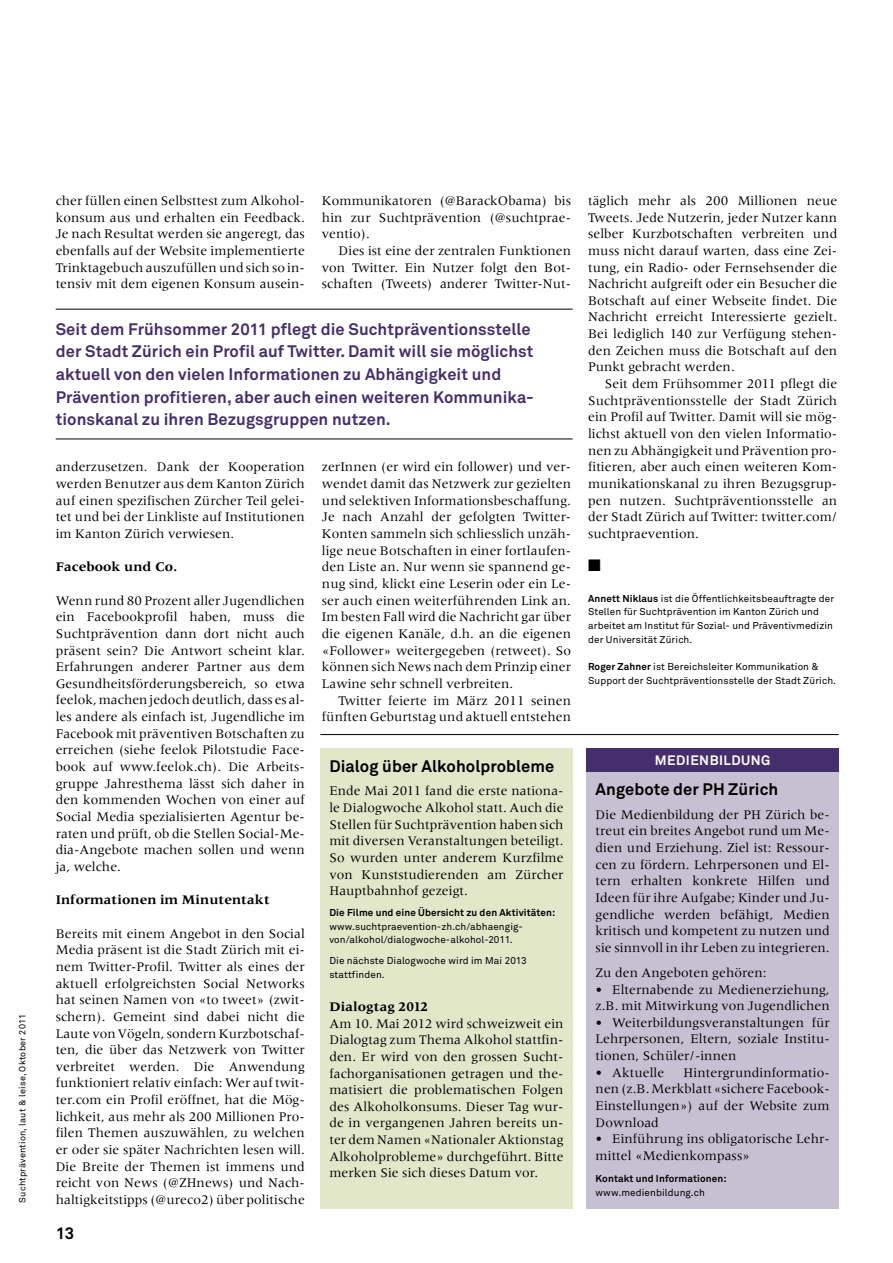
<style>
.page{position:relative;width:893px;height:1263px;background:#fff}
.page>*{position:absolute;margin:0;border:0;box-sizing:border-box;transform-origin:0 0}
.t1{font:16.65px "Zapf Dingbats";color:#000}
.t2{font:700 16.5px/22.5px "Akkurat";letter-spacing:.005em;color:#452e6c}
.t3{font:700 16.5px "Akkurat";letter-spacing:.005em;color:#000}
.t4{font:13.65px/16.6px "Meridien";letter-spacing:.005em;color:#000;text-align:justify}
.t5{font:700 13.65px "Meridien";letter-spacing:.005em;color:#000}
.t6{font:700 13.5px "Akkurat";letter-spacing:.035em;color:#fff}
.t7{font:9.9px/13.6px "Akkurat";letter-spacing:.01em;color:#000}
.t8{font:700 9.9px "Akkurat";letter-spacing:.01em;color:#000}
.t9{font:9px "Akkurat";letter-spacing:.02em;color:#000}
.s1{font-weight:700}
</style>
<div class="page">
<hr style="left:320px;top:734px;width:519px;height:1px;background:#000">
<hr style="left:56px;top:309px;width:517px;height:1px;background:#000">
<hr style="left:56px;top:439px;width:517px;height:1px;background:#000">
<div style="left:320px;top:748px;width:253px;height:461px;background:#e2e7ca"></div>
<div style="left:587px;top:756px;width:252px;height:453px;background:#c7c0d3"></div>
<div style="left:587px;top:748px;width:252px;height:24px;background:#452e6c"></div>
<p class="t9" style="left:19px;top:1202px;width:190px;rotate:-90deg">Suchtprävention, laut &amp; leise, Oktober 2011</p>
<p class="t4" style="left:56px;top:193px;width:251px">cher füllen einen Selbsttest zum Alkohol&shy;konsum aus und erhalten ein Feedback.<br>Je nach Resultat werden sie angeregt, das ebenfalls auf der Website implementierte Trinktagebuch auszufüllen und sich so in&shy;tensiv mit dem eigenen Konsum ausein-</p>
<p class="t4" style="left:322px;top:193px;width:251px">Kommunikatoren (@BarackObama) bis hin zur Suchtprävention (@suchtprae&shy;ventio).</p>
<p class="t4" style="left:322px;top:243px;width:251px;text-indent:17px">Dies ist eine der zentralen Funktionen von Twitter. Ein Nutzer folgt den Bot&shy;schaften (Tweets) anderer Twitter-Nut-</p>
<p class="t2" style="left:56px;top:319px;width:480px">Seit dem Frühsommer 2011 pflegt die Suchtpräventionsstelle der Stadt Zürich ein Profil auf Twitter. Damit will sie möglichst aktuell von den vielen Informationen zu Abhängigkeit und Prävention profitieren, aber auch einen weiteren Kommunika&shy;tionskanal zu ihren Bezugsgruppen nutzen.</p>
<p class="t4" style="left:56px;top:460px;width:251px">anderzusetzen. Dank der Kooperation werden Benutzer aus dem Kanton Zürich auf einen spezifischen Zürcher Teil gelei&shy;tet und bei der Linkliste auf Institutionen im Kanton Zürich verwiesen.</p>
<p class="t5" style="left:56px;top:562px;width:123px">Facebook und Co.</p>
<p class="t4" style="left:56px;top:593px;width:251px">Wenn rund 80 Prozent aller Jugendlichen ein Facebookprofil haben, muss die Suchtprävention dann dort nicht auch präsent sein? Die Antwort scheint klar.<br>Erfahrungen anderer Partner aus dem Gesundheitsförderungsbereich, so etwa feelok,machenjedochdeutlich,dass es al&shy;les andere als einfach ist, Jugendliche im Facebook mit präventiven Botschaften zu erreichen (siehe feelok Pilotstudie Face&shy;book auf www.feelok.ch). Die Arbeits&shy;gruppe Jahresthema lässt sich daher in den kommenden Wochen von einer auf Social Media spezialisierten Agentur be&shy;raten und prüft, ob die Stellen Social-Me&shy;dia-Angebote machen sollen und wenn ja, welche.</p>
<p class="t5" style="left:56px;top:895px;width:216px">Informationen im Minutentakt</p>
<p class="t4" style="left:56px;top:926px;width:251px">Bereits mit einem Angebot in den Social Media präsent ist die Stadt Zürich mit ei&shy;nem Twitter-Profil. Twitter als eines der aktuell erfolgreichsten Social Networks hat seinen Namen von «to tweet» (zwit&shy;schern). Gemeint sind dabei nicht die Laute von Vögeln, sondern Kurzbotschaf&shy;ten, die über das Netzwerk von Twitter verbreitet werden. Die Anwendung funktioniert relativ einfach: Wer auf twit&shy;ter.com ein Profil eröffnet, hat die Mög&shy;lichkeit, aus mehr als 200 Millionen Pro&shy;filen Themen auszuwählen, zu welchen er oder sie später Nachrichten lesen will.<br>Die Breite der Themen ist immens und reicht von News (@ZHnews) und Nach&shy;haltigkeitstipps (@ureco2) über politische</p>
<p class="t3" style="left:56px;top:1227px;width:20px">13</p>
<p class="t4" style="left:322px;top:460px;width:251px">zerInnen (er wird ein follower) und ver&shy;wendet damit das Netzwerk zur gezielten und selektiven Informationsbeschaffung.<br>Je nach Anzahl der gefolgten Twitter-Konten sammeln sich schliesslich unzäh&shy;lige neue Botschaften in einer fortlaufen&shy;den Liste an. Nur wenn sie spannend ge&shy;nug sind, klickt eine Leserin oder ein Le&shy;ser auch einen weiterführenden Link an.<br>Im besten Fall wird die Nachricht gar über die eigenen Kanäle, d.h. an die eigenen «Follower» weitergegeben (retweet). So können sich News nach dem Prinzip einer Lawine sehr schnell verbreiten.</p>
<p class="t4" style="left:322px;top:693px;width:251px;text-align:right">Twitter feierte im März 2011 seinen fünften Geburtstag und aktuell entstehen</p>
<p class="t3" style="left:329px;top:760px;width:227px">Dialog über Alkoholprobleme</p>
<p class="t4" style="left:329px;top:784px;width:236px">Ende Mai 2011 fand die erste nationa&shy;le Dialogwoche Alkohol statt. Auch die Stellen für Suchtprävention haben sich mit diversen Veranstaltungen beteiligt.<br>So wurden unter anderem Kurzfilme von Kunststudierenden am Zürcher Hauptbahnhof gezeigt.</p>
<p class="t8" style="left:329px;top:909px;width:227px">Die Filme und eine Übersicht zu den Aktivitäten:</p>
<p class="t7" style="left:329px;top:920px;width:195px">www.suchtpraevention-zh.ch/abhaengig&shy;von/alkohol/dialogwoche-alkohol-2011.</p>
<p class="t7" style="left:329px;top:954px;width:199px">Die nächste Dialogwoche wird im Mai 2013 stattfinden.</p>
<p class="t5" style="left:329px;top:1001px;width:100px">Dialogtag 2012</p>
<p class="t4" style="left:329px;top:1016px;width:236px">Am 10. Mai 2012 wird schweizweit ein Dialogtag zum Thema Alkohol stattfin&shy;den. Er wird von den grossen Sucht&shy;fachorganisationen getragen und the&shy;matisiert die problematischen Folgen des Alkoholkonsums. Dieser Tag wur&shy;de in vergangenen Jahren bereits un&shy;ter dem Namen «Nationaler Aktionstag Alkoholprobleme» durchgeführt. Bitte merken Sie sich dieses Datum vor.</p>
<p class="t4" style="left:588px;top:193px;width:251px">täglich mehr als 200 Millionen neue Tweets. Jede Nutzerin, jeder Nutzer kann selber Kurzbotschaften verbreiten und muss nicht darauf warten, dass eine Zei&shy;tung, ein Radio- oder Fernsehsender die Nachricht aufgreift oder ein Besucher die Botschaft auf einer Webseite findet. Die Nachricht erreicht Interessierte gezielt.<br>Bei lediglich 140 zur Verfügung stehen&shy;den Zeichen muss die Botschaft auf den Punkt gebracht werden.</p>
<p class="t4" style="left:588px;top:376px;width:251px;text-indent:17px">Seit dem Frühsommer 2011 pflegt die Suchtpräventionsstelle der Stadt Zürich ein Profil auf Twitter. Damit will sie mög&shy;lichst aktuell von den vielen Informatio&shy;nen zu Abhängigkeit und Prävention pro&shy;fitieren, aber auch einen weiteren Kom&shy;munikationskanal zu ihren Bezugsgrup&shy;pen nutzen. Suchtpräventionsstelle an der Stadt Zürich auf Twitter: twitter.com/ suchtpraevention.</p>
<p class="t1" style="left:588px;top:556px;width:14px">■</p>
<p class="t7" style="left:588px;top:592px;width:248px"><span class="s1">Annett Niklaus</span> ist die Öffentlichkeitsbeauftragte der Stellen für Suchtprävention im Kanton Zürich und arbeitet am Institut für Sozial- und Präventivmedizin der Universität Zürich.</p>
<p class="t7" style="left:588px;top:661px;width:250px"><span class="s1">Roger Zahner</span> ist Bereichsleiter Kommunikation &amp;<br>Support der Suchtpräventionsstelle der Stadt Zürich.</p>
<p class="t6" style="left:655px;top:755px;width:117px">MEDIENBILDUNG</p>
<p class="t3" style="left:596px;top:783px;width:184px">Angebote der PH Zürich</p>
<p class="t4" style="left:596px;top:807px;width:236px">Die Medienbildung der PH Zürich be&shy;treut ein breites Angebot rund um Me&shy;dien und Erziehung. Ziel ist: Ressour&shy;cen zu fördern. Lehrpersonen und El&shy;tern erhalten konkrete Hilfen und Ideen für ihre Aufgabe; Kinder und Ju&shy;gendliche werden befähigt, Medien kritisch und kompetent zu nutzen und sie sinnvoll in ihr Leben zu integrieren.</p>
<p class="t4" style="left:596px;top:965px;width:173px">Zu den Angeboten gehören:</p>
<p class="t4" style="left:596px;top:982px;width:236px">• Elternabende zu Medienerziehung, z.B. mit Mitwirkung von Jugendlichen</p>
<p class="t4" style="left:596px;top:1015px;width:236px">• Weiterbildungsveranstaltungen für Lehrpersonen, Eltern, soziale Institu&shy;tionen, Schüler/-innen</p>
<p class="t4" style="left:596px;top:1065px;width:70px">• Aktuelle</p>
<p class="t4" style="left:596px;top:1065px;width:236px;text-indent:88px">Hintergrundinformatio&shy;nen(z.B.Merkblatt «sichere Facebook-Einstellungen») auf der Website zum Download</p>
<p class="t4" style="left:596px;top:1132px;width:236px">• Einführung ins obligatorische Lehr&shy;mittel «Medienkompass»</p>
<p class="t8" style="left:596px;top:1175px;width:132px">Kontakt und Informationen:</p>
<p class="t7" style="left:596px;top:1186px;width:111px">www.medienbildung.ch</p>
</div>
